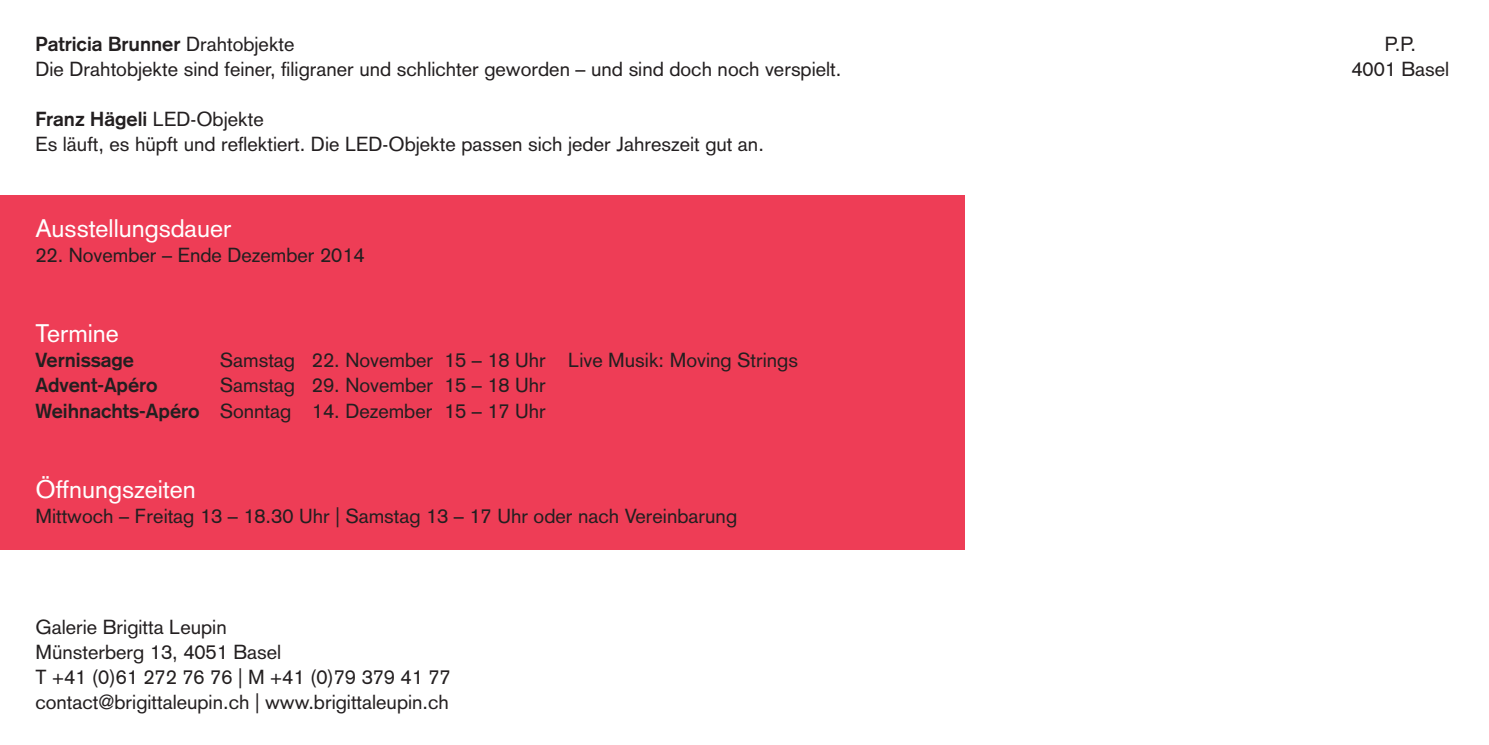
<style>
.page{position:relative;width:1489px;height:745px;background:#fff}
.page>*{position:absolute;margin:0;border:0;box-sizing:border-box;transform-origin:0 0}
.t1{font:25px "Akzidenz Grotesk";color:#fff}
.t2{font:20px/25px "Akzidenz Grotesk";color:#231f20}
.t3{font:700 20px "Akzidenz Grotesk";color:#231f20}
.s1{font-weight:700}
</style>
<div class="page">
<div style="left:0;top:195px;width:964px;height:354px;background:#ee3d56"></div>
<p class="t2" style="left:35px;top:31px;width:807px"><span class="s1">Patricia Brunner</span> Drahtobjekte<br>Die Drahtobjekte sind feiner, filigraner und schlichter geworden – und sind doch noch verspielt.</p>
<p class="t2" style="left:35px;top:106px;width:730px"><span class="s1">Franz Hägeli</span> LED-Objekte<br>Es läuft, es hüpft und reflektiert. Die LED-Objekte passen sich jeder Jahreszeit gut an.</p>
<p class="t1" style="left:35px;top:214px;width:197px">Ausstellungsdauer</p>
<p class="t2" style="left:35px;top:242px;width:331px">22. November – Ende Dezember 2014</p>
<p class="t1" style="left:35px;top:319px;width:85px">Termine</p>
<p class="t3" style="left:35px;top:348px;width:100px">Vernissage</p>
<p class="t2" style="left:220px;top:347px;width:579px">Samstag 22. November 15 – 18 Uhr Live Musik: Moving Strings</p>
<p class="t3" style="left:35px;top:373px;width:124px">Advent-Apéro</p>
<p class="t2" style="left:35px;top:372px;width:512px;text-align:right">Samstag 29. November 15 – 18 Uhr<br><span class="s1">Weihnachts-Apéro</span> Sonntag 14. Dezember 15 – 17 Uhr</p>
<p class="t1" style="left:35px;top:474px;width:162px">Öffnungszeiten</p>
<p class="t2" style="left:35px;top:502px;width:703px">Mittwoch – Freitag 13 – 18.30 Uhr | Samstag 13 – 17 Uhr oder nach Vereinbarung</p>
<p class="t2" style="left:35px;top:614px;width:416px">Galerie Brigitta Leupin<br>Münsterberg 13, 4051 Basel<br>T +41 (0)61 272 76 76 | M +41 (0)79 379 41 77 contact@brigittaleupin.ch | www.brigittaleupin.ch</p>
<p class="t2" style="left:1351px;top:31px;width:99px;text-align:center">P.P.<br>4001 Basel</p>
</div>
